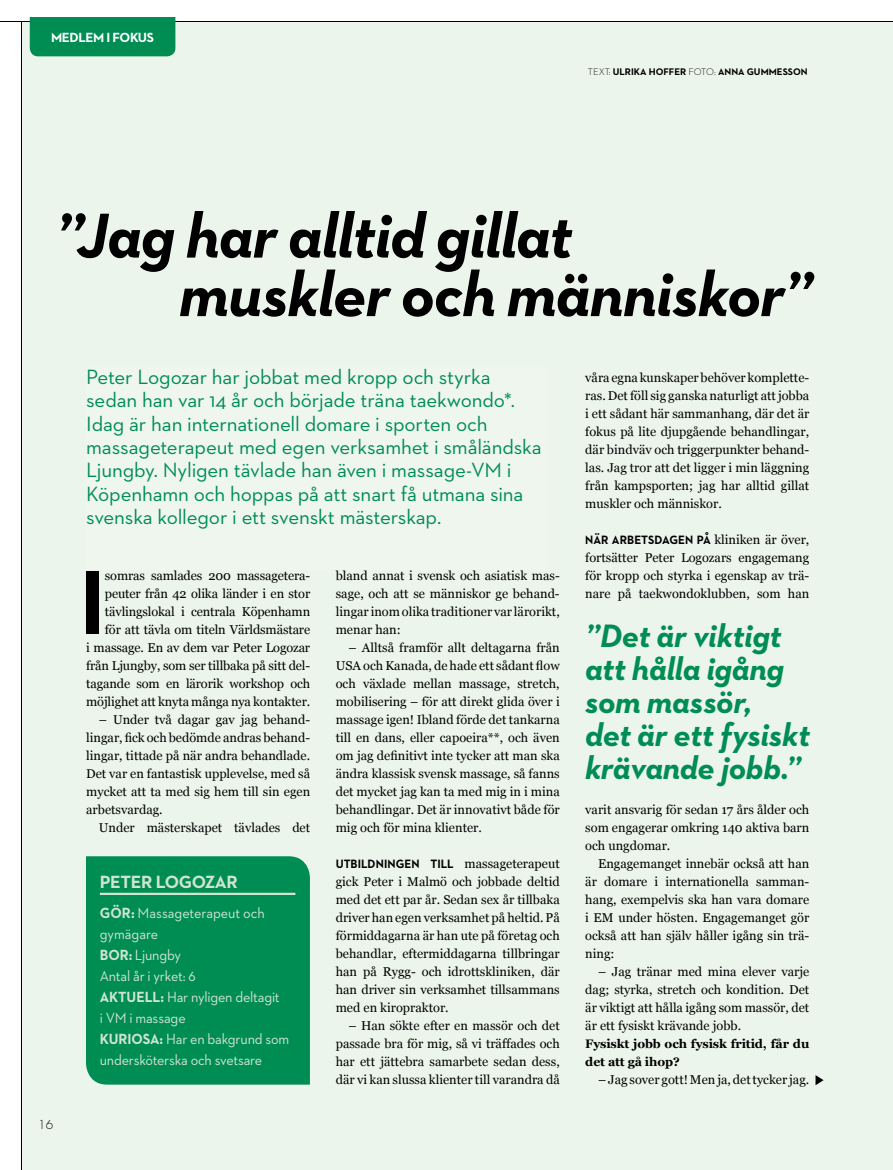
<style>
.page{position:relative;width:893px;height:1170px;background:#fff}
.page>*{position:absolute;margin:0;border:0;box-sizing:border-box;transform-origin:0 0}
.t1{font:700 92.1px "Neutraface 2 Text";color:#000}
.t2{font:italic 700 64.5px/58.5px "Neutraface 2 Text";letter-spacing:-.015em;color:#000}
.t3{font:italic 700 33px/33px "Neutraface 2 Text";letter-spacing:-.01em;color:#008d53}
.t4{font:21px/23.2px "Neutraface 2 Text";letter-spacing:-.005em;color:#008d53}
.t5{font:700 18px "Neutraface 2 Text";letter-spacing:-.02em;color:#d0e5d0}
.t6{font:15px/21px "Neutraface 2 Text";letter-spacing:-.015em;color:#d0e5d0;scale:.95 1}
.t7{font:700 13.5px "Neutraface 2 Text";letter-spacing:-.03em;color:#fff}
.t8{font:12.75px/18px "Georgia";color:#000;text-align:justify}
.t9{font:700 12.3px "Neutraface 2 Text";letter-spacing:.005em;color:#000;scale:.95 1}
.t10{font:700 12.3px/18px "Georgia";letter-spacing:-.01em;color:#000}
.t11{font:300 12px "Futura Std";color:#000}
.t12{font:700 9.75px "Neutraface 2 Text";color:#000}
.s1{font-weight:300}
.s2{font-weight:700}
.s3{font-family:"Georgia";font-weight:400;font-size:12.75px}
</style>
<div class="page">
<div style="left:21px;top:21px;width:872px;height:1148px;background:#ecf5ec"></div>
<svg style="left:815px;top:1075px;width:8px;height:10px"></svg>
<hr style="left:21px;top:21px;width:1px;height:1148px;background:#000">
<hr style="left:0;top:21px;width:893px;height:1px;background:#000">
<div style="left:30px;top:17px;width:145px;height:39px;background:#008d53"></div>
<div style="left:86px;top:856px;width:224px;height:228px;background:#008d53"></div>
<hr style="left:100px;top:892px;width:195px;height:2px;background:#d0e5d0">
<p class="t7" style="left:51px;top:28px;width:104px">MEDLEM I FOKUS</p>
<p class="t12" style="left:588px;top:66px;width:221px"><span class="s1">TEXT:</span> ULRIKA HOFFER <span class="s1">FOTO:</span> ANNA GUMMESSON</p>
<h2 class="t2" style="left:179px;top:206px;width:635px;text-indent:-124px">”Jag har alltid gillat<br>muskler och människor”</h2>
<p class="t11" style="left:38px;top:1117px;width:16px">16</p>
<p class="t4" style="left:86px;top:365px;width:457px">Peter Logozar har jobbat med kropp och styrka sedan han var 14 år och började träna taekwondo*.<br>Idag är han internationell domare i sporten och massageterapeut med egen verksamhet i småländska Ljungby. Nyligen tävlade han även i massage-VM i Köpenhamn och hoppas på att snart få utmana sina svenska kollegor i ett svenskt mästerskap.</p>
<p class="t8" style="left:86px;top:565px;width:226px;text-align:right">somras samlades 200 massagetera&shy;peuter från 42 olika länder i en stor tävlingslokal i centrala Köpenhamn för att tävla om titeln Världsmästare<br>i massage. En av dem var Peter Logozar från Ljungby, som ser tillbaka på sitt del&shy;tagande som en lärorik workshop och möjlighet att knyta många nya kontakter.</p>
<p class="t8" style="left:86px;top:709px;width:226px;text-indent:13px">– Under två dagar gav jag behand&shy;lingar, fick och bedömde andras behand&shy;lingar, tittade på när andra behandlade.<br>Det var en fantastisk upplevelse, med så mycket att ta med sig hem till sin egen arbetsvardag.</p>
<p class="t8" style="left:99px;top:817px;width:213px">Under mästerskapet tävlades det</p>
<h1 class="t1" style="left:79px;top:543px;width:28px">I</h1>
<h3 class="t5" style="left:100px;top:870px;width:140px">PETER LOGOZAR</h3>
<p class="t6" style="left:100px;top:902px;width:201px"><span class="s2">GÖR:</span> Massageterapeut och gymägare<br><span class="s2">BOR:</span> Ljungby<br>Antal år i yrket: 6<br><span class="s2">AKTUELL:</span> Har nyligen deltagit<br>i VM i massage<br><span class="s2">KURIOSA:</span> Har en bakgrund som undersköterska och svetsare</p>
<p class="t8" style="left:336px;top:566px;width:226px">bland annat i svensk och asiatisk mas&shy;sage, och att se människor ge behand&shy;lingar inom olika traditioner var lärorikt, menar han:</p>
<p class="t8" style="left:336px;top:638px;width:226px;text-indent:13px">– Alltså framför allt deltagarna från USA och Kanada, de hade ett sådant flow och växlade mellan massage, stretch, mobilisering – för att direkt glida över i massage igen! Ibland förde det tankarna till en dans, eller capoeira**, och även om jag definitivt inte tycker att man ska ändra klassisk svensk massage, så fanns det mycket jag kan ta med mig in i mina behandlingar. Det är innovativt både för mig och för mina klienter.</p>
<p class="t9" style="left:336px;top:856px;width:237px">UTBILDNINGEN TILL <span class="s3">massageterapeut</span></p>
<p class="t8" style="left:336px;top:872px;width:226px">gick Peter i Malmö och jobbade deltid med det ett par år. Sedan sex år tillbaka driver han egen verksamhet på heltid. På förmiddagarna är han ute på företag och behandlar, eftermiddagarna tillbringar han på Rygg- och idrottskliniken, där han driver sin verksamhet tillsammans med en kiropraktor.</p>
<p class="t8" style="left:336px;top:1016px;width:226px;text-indent:13px">– Han sökte efter en massör och det passade bra för mig, så vi träffades och har ett jättebra samarbete sedan dess, där vi kan slussa klienter till varandra då</p>
<p class="t8" style="left:585px;top:368px;width:226px">våra egna kunskaper behöver komplette&shy;ras. Det föll sig ganska naturligt att jobba i ett sådant här sammanhang, där det är fokus på lite djupgående behandlingar, där bindväv och triggerpunkter behand&shy;las. Jag tror att det ligger i min läggning från kampsporten; jag har alltid gillat muskler och människor.</p>
<p class="t9" style="left:585px;top:532px;width:237px">NÄR ARBETSDAGEN PÅ <span class="s3">kliniken är över,</span></p>
<p class="t8" style="left:585px;top:548px;width:226px">fortsätter Peter Logozars engagemang för kropp och styrka i egenskap av trä&shy;nare på taekwondoklubben, som han</p>
<h3 class="t3" style="left:585px;top:618px;width:226px">”Det är viktigt att hålla igång som massör,<br>det är ett fysiskt krävande jobb.”</h3>
<p class="t8" style="left:585px;top:800px;width:226px">varit ansvarig för sedan 17 års ålder och som engagerar omkring 140 aktiva barn och ungdomar.</p>
<p class="t8" style="left:585px;top:854px;width:226px;text-indent:13px">Engagemanget innebär också att han är domare i internationella samman&shy;hang, exempelvis ska han vara domare i EM under hösten. Engagemanget gör också att han själv håller igång sin trä&shy;ning:</p>
<p class="t8" style="left:585px;top:962px;width:225px;text-indent:13px">– Jag tränar med mina elever varje dag; styrka, stretch och kondition. Det är viktigt att hålla igång som massör, det är ett fysiskt krävande jobb.</p>
<p class="t10" style="left:585px;top:1034px;width:226px">Fysiskt jobb och fysisk fritid, får du det att gå ihop?</p>
<p class="t8" style="left:598px;top:1070px;width:213px">– Jag sover gott! Men ja, det tycker jag.</p>
</div>
